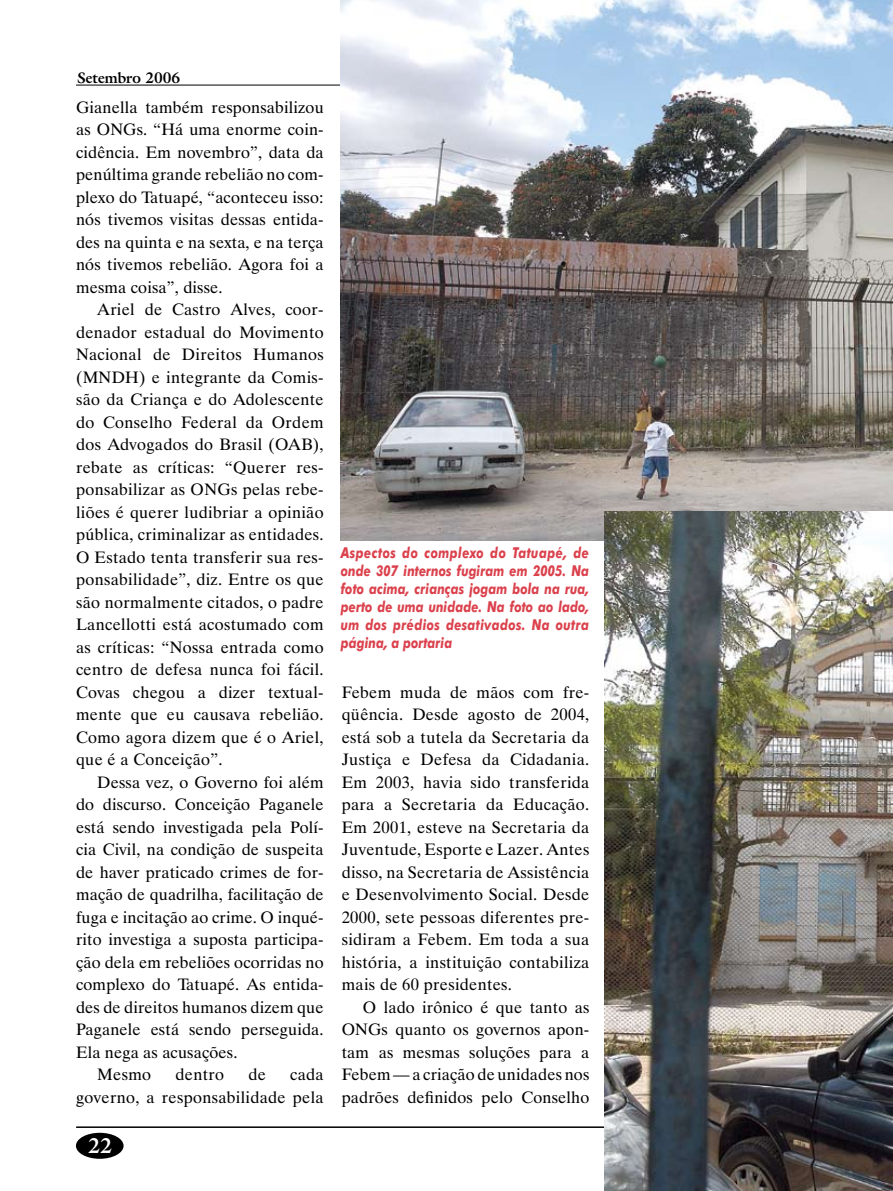
<style>
.page{position:relative;width:893px;height:1191px;background:#fff}
.page>*{position:absolute;margin:0;border:0;box-sizing:border-box;transform-origin:0 0}
.t1{font:700 21px "Galliard IT Cby BT";color:#fff}
.t2{font:16.5px/22.5px "Dutch 801 BT";letter-spacing:.01em;color:#000;text-align:justify}
.t3{font:italic 700 15px/18px "Futura BT";letter-spacing:.025em;color:#db414c;text-align:justify;scale:.8 1}
.t4{font:700 15px "Galliard IT Cby BT";color:#000}
</style>
<div class="page">
<hr style="left:76px;top:1126px;width:779px;height:2px;background:#000">
<div style="left:76px;top:1132px;width:48px;height:26px;background:#000;border-radius:50%"></div>
<hr style="left:76px;top:85px;width:779px;height:1px;background:#000">
<img style="left:341px;top:0;width:552px;height:540px">
<img style="left:605px;top:512px;width:288px;height:679px">
<p class="t4" style="left:77px;top:68px;width:104px">Setembro 2006</p>
<p class="t2" style="left:76px;top:95px;width:249px">Gianella também responsabilizou as ONGs. “Há uma enorme coin&shy;cidência. Em novembro”, data da penúltima grande rebelião no com&shy;plexo do Tatuapé, “aconteceu isso: nós tivemos visitas dessas entida&shy;des na quinta e na sexta, e na terça nós tivemos rebelião. Agora foi a mesma coisa”, disse.</p>
<p class="t2" style="left:76px;top:298px;width:249px;text-indent:21px">Ariel de Castro Alves, coor&shy;denador estadual do Movimento Nacional de Direitos Humanos (MNDH) e integrante da Comis&shy;são da Criança e do Adolescente do Conselho Federal da Ordem dos Advogados do Brasil (OAB), rebate as críticas: “Querer res&shy;ponsabilizar as ONGs pelas rebe&shy;liões é querer ludibriar a opinião pública, criminalizar as entidades.<br>O Estado tenta transferir sua res&shy;ponsabilidade”, diz. Entre os que são normalmente citados, o padre Lancellotti está acostumado com as críticas: “Nossa entrada como centro de defesa nunca foi fácil.<br>Covas chegou a dizer textual&shy;mente que eu causava rebelião.<br>Como agora dizem que é o Ariel, que é a Conceição”.</p>
<p class="t2" style="left:97px;top:770px;width:228px">Dessa vez, o Governo foi além</p>
<p class="t2" style="left:76px;top:793px;width:249px">do discurso. Conceição Paganele</p>
<p class="t2" style="left:76px;top:815px;width:249px">está sendo investigada pela Polí-</p>
<p class="t2" style="left:76px;top:838px;width:249px">cia Civil, na condição de suspeita</p>
<p class="t2" style="left:76px;top:860px;width:249px">de haver praticado crimes de for-</p>
<p class="t2" style="left:76px;top:883px;width:249px">mação de quadrilha, facilitação de</p>
<p class="t2" style="left:76px;top:905px;width:249px">fuga e incitação ao crime. O inqué-</p>
<p class="t2" style="left:76px;top:928px;width:249px">rito investiga a suposta participa-</p>
<p class="t2" style="left:76px;top:950px;width:249px">ção dela em rebeliões ocorridas no</p>
<p class="t2" style="left:76px;top:973px;width:249px">complexo do Tatuapé. As entida-</p>
<p class="t2" style="left:76px;top:995px;width:249px">des de direitos humanos dizem que</p>
<p class="t2" style="left:76px;top:1018px;width:249px">Paganele está sendo perseguida.</p>
<p class="t2" style="left:76px;top:1040px;width:163px">Ela nega as acusações.</p>
<p class="t2" style="left:97px;top:1063px;width:55px">Mesmo</p>
<p class="t2" style="left:176px;top:1063px;width:50px">dentro</p>
<p class="t2" style="left:248px;top:1063px;width:19px">de</p>
<p class="t2" style="left:76px;top:1063px;width:249px;text-align:right">cada<br>governo, a responsabilidade pela</p>
<p class="t1" style="left:88px;top:1131px;width:26px">22</p>
<p class="t3" style="left:341px;top:544px;width:312px">Aspectos do complexo do Tatuapé, de onde 307 internos fugiram em 2005. Na foto acima, crianças jogam bola na rua, perto de uma unidade. Na foto ao lado, um dos prédios desativados. Na outra página, a portaria</p>
<p class="t2" style="left:342px;top:680px;width:249px">Febem muda de mãos com fre&shy;qüência. Desde agosto de 2004, está sob a tutela da Secretaria da Justiça e Defesa da Cidadania.<br>Em 2003, havia sido transferida para a Secretaria da Educação.<br>Em 2001, esteve na Secretaria da Juventude, Esporte e Lazer. Antes disso, na Secretaria de Assistência e Desenvolvimento Social. Desde 2000, sete pessoas diferentes pre&shy;sidiram a Febem. Em toda a sua história, a instituição contabiliza mais de 60 presidentes.</p>
<p class="t2" style="left:342px;top:995px;width:249px;text-indent:21px">O lado irônico é que tanto as ONGs quanto os governos apon&shy;tam as mesmas soluções para a Febem — a criação de unidades nos padrões definidos pelo Conselho</p>
</div>
